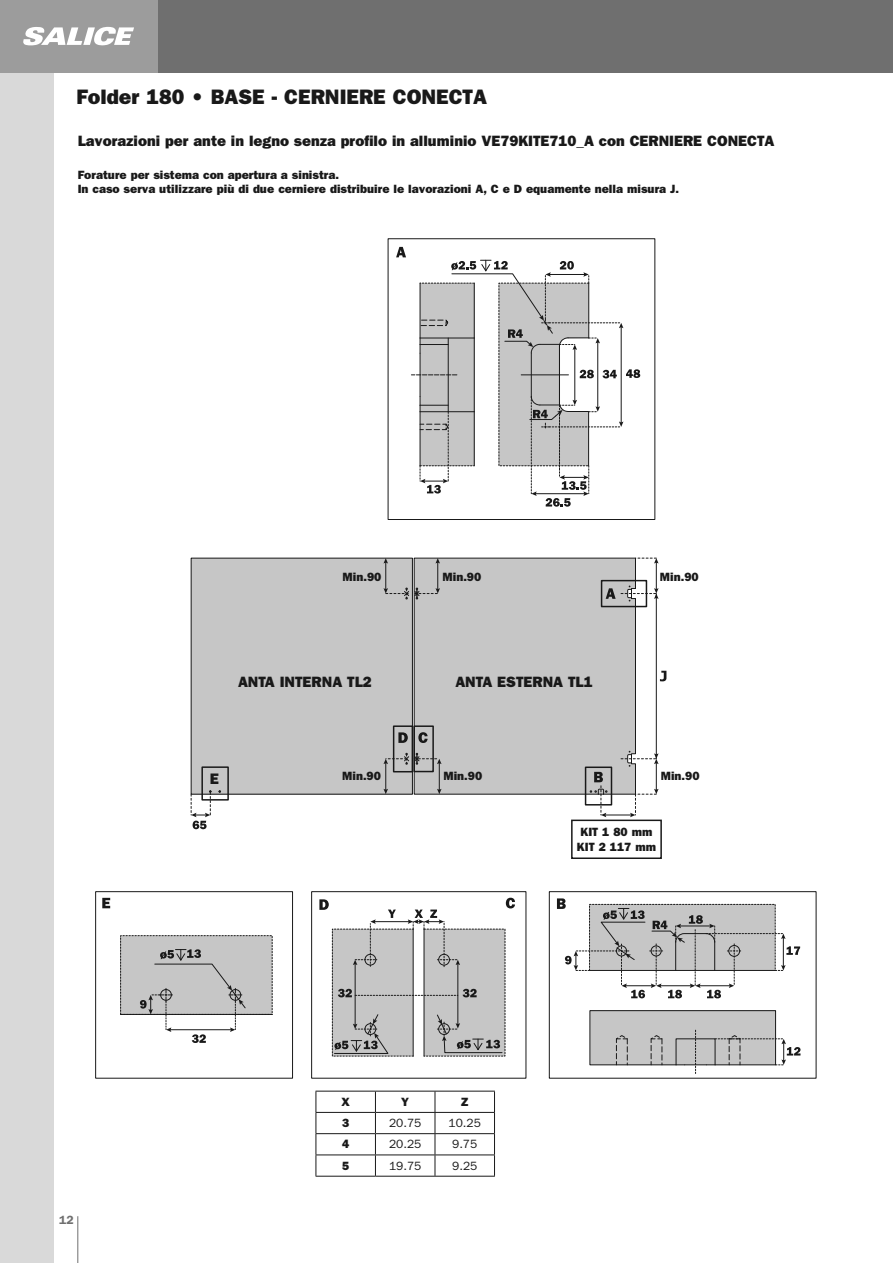
<style>
.page{position:relative;width:893px;height:1263px;background:#fff}
.page>*{position:absolute;margin:0;border:0;box-sizing:border-box;transform-origin:0 0}
.t1{font:21px "ITC Franklin Gothic Std Hvy";color:#191919}
.t2{font:15px "ITC Franklin Gothic Std Hvy";color:#191919}
.t3{font:12px/14.4px "ITC Franklin Gothic Std Hvy";color:#191919}
.t4{font:12px "ITC Franklin Gothic Std";color:#191919}
.t5{font:600 12px "ITC Franklin Gothic Std";color:#6f6f6f}
</style>
<div class="page">
<div style="left:0;top:0;width:54px;height:1263px;background:#d9d9d9"></div>
<div style="left:0;top:0;width:893px;height:72px;background:#6f6f6f"></div>
<div style="left:0;top:0;width:157px;height:72px;background:#9c9c9c"></div>
<svg style="left:23px;top:27px;width:111px;height:18px"></svg>
<div style="left:191px;top:558px;width:221px;height:236px;background:#c6c6c6"></div>
<div style="left:413px;top:557px;width:223px;height:238px;background:#c6c6c6"></div>
<svg style="left:398px;top:732px;width:10px;height:11px"></svg>
<svg style="left:210px;top:773px;width:8px;height:11px"></svg>
<svg style="left:418px;top:732px;width:10px;height:11px"></svg>
<svg style="left:383px;top:752px;width:59px;height:42px"></svg>
<svg style="left:383px;top:558px;width:57px;height:42px"></svg>
<svg style="left:191px;top:790px;width:21px;height:39px"></svg>
<div style="left:201px;top:766px;width:28px;height:34px;border:2px solid #191919"></div>
<div style="left:393px;top:725px;width:20px;height:47px;border:2px solid #191919"></div>
<div style="left:413px;top:725px;width:21px;height:47px;border:2px solid #191919"></div>
<div style="left:585px;top:766px;width:27px;height:39px;border:2px solid #191919"></div>
<div style="left:332px;top:929px;width:81px;height:127px;background:#c6c6c6"></div>
<div style="left:424px;top:929px;width:81px;height:127px;background:#c6c6c6"></div>
<div style="left:121px;top:936px;width:151px;height:78px;background:#c6c6c6"></div>
<svg style="left:589px;top:1010px;width:212px;height:63px"></svg>
<svg style="left:557px;top:898px;width:243px;height:100px"></svg>
<div style="left:728px;top:945px;width:12px;height:12px;border:1px solid #191919;border-radius:50%"></div>
<div style="left:589px;top:904px;width:187px;height:67px;border:1px dashed #191919"></div>
<div style="left:549px;top:891px;width:267px;height:187px;border:1px solid #191919"></div>
<svg style="left:388px;top:909px;width:8px;height:9px"></svg>
<svg style="left:338px;top:989px;width:139px;height:8px"></svg>
<hr style="left:374px;top:921px;width:35px;height:1px;background:#191919">
<hr style="left:355px;top:963px;width:1px;height:62px;background:#191919">
<svg style="left:353px;top:919px;width:24px;height:47px"></svg>
<hr style="left:457px;top:963px;width:1px;height:62px;background:#191919">
<svg style="left:408px;top:909px;width:52px;height:58px"></svg>
<svg style="left:334px;top:1014px;width:55px;height:40px"></svg>
<svg style="left:437px;top:1014px;width:66px;height:39px"></svg>
<div style="left:311px;top:891px;width:215px;height:187px;border:1px solid #191919"></div>
<svg style="left:319px;top:899px;width:10px;height:11px"></svg>
<svg style="left:506px;top:898px;width:9px;height:10px"></svg>
<div style="left:120px;top:935px;width:153px;height:80px;border:1px dashed #191919"></div>
<svg style="left:121px;top:949px;width:151px;height:94px"></svg>
<div style="left:95px;top:891px;width:198px;height:187px;border:1px solid #191919"></div>
<svg style="left:102px;top:898px;width:8px;height:10px"></svg>
<div style="left:388px;top:238px;width:267px;height:282px;border:1px solid #191919"></div>
<svg style="left:396px;top:247px;width:244px;height:260px"></svg>
<svg style="left:589px;top:558px;width:77px;height:259px"></svg>
<hr style="left:316px;top:1091px;width:59px;height:1px;background:#191919">
<hr style="left:375px;top:1091px;width:60px;height:1px;background:#191919">
<hr style="left:435px;top:1091px;width:60px;height:1px;background:#191919">
<hr style="left:316px;top:1112px;width:59px;height:1px;background:#191919">
<hr style="left:375px;top:1112px;width:60px;height:1px;background:#191919">
<hr style="left:435px;top:1112px;width:60px;height:1px;background:#191919">
<hr style="left:316px;top:1133px;width:59px;height:1px;background:#191919">
<hr style="left:375px;top:1133px;width:60px;height:1px;background:#191919">
<hr style="left:435px;top:1133px;width:60px;height:1px;background:#191919">
<hr style="left:316px;top:1154px;width:59px;height:1px;background:#191919">
<svg style="left:316px;top:1091px;width:1px;height:85px"></svg>
<hr style="left:375px;top:1154px;width:60px;height:1px;background:#191919">
<svg style="left:375px;top:1091px;width:1px;height:85px"></svg>
<hr style="left:435px;top:1154px;width:60px;height:1px;background:#191919">
<svg style="left:435px;top:1091px;width:1px;height:85px"></svg>
<svg style="left:494px;top:1091px;width:1px;height:85px"></svg>
<hr style="left:316px;top:1176px;width:59px;height:1px;background:#191919">
<hr style="left:375px;top:1176px;width:60px;height:1px;background:#191919">
<hr style="left:435px;top:1176px;width:60px;height:1px;background:#191919">
<div style="left:571px;top:819px;width:91px;height:40px;border:2px solid #191919"></div>
<hr style="left:78px;top:1216px;width:1px;height:47px;background:#6f6f6f">
<h1 class="t1" style="left:77px;top:85px;width:412px">Folder 180 • BASE - CERNIERE CONECTA</h1>
<p class="t2" style="left:78px;top:132px;width:698px">Lavorazioni per ante in legno senza profilo in alluminio VE79KITE710_A con CERNIERE CONECTA</p>
<p class="t3" style="left:78px;top:167px;width:603px">Forature per sistema con apertura a sinistra.<br>In caso serva utilizzare più di due cerniere distribuire le lavorazioni A, C e D equamente nella misura J.</p>
<p class="t3" style="left:343px;top:569px;width:40px">Min.90</p>
<p class="t3" style="left:442px;top:569px;width:40px">Min.90</p>
<p class="t3" style="left:660px;top:569px;width:40px">Min.90</p>
<p class="t2" style="left:238px;top:673px;width:135px">ANTA INTERNA TL2</p>
<p class="t2" style="left:455px;top:673px;width:139px">ANTA ESTERNA TL1</p>
<p class="t3" style="left:342px;top:768px;width:40px">Min.90</p>
<p class="t3" style="left:443px;top:768px;width:40px">Min.90</p>
<p class="t3" style="left:661px;top:768px;width:40px">Min.90</p>
<p class="t5" style="left:59px;top:1213px;width:16px">12</p>
<p class="t3" style="left:577px;top:825px;width:81px">KIT 1 80 mm<br>KIT 2 117 mm</p>
<p class="t3" style="left:341px;top:1094px;width:10px">X</p>
<p class="t3" style="left:401px;top:1094px;width:9px">Y</p>
<p class="t3" style="left:461px;top:1094px;width:9px">Z</p>
<p class="t3" style="left:342px;top:1116px;width:9px">3</p>
<p class="t4" style="left:389px;top:1116px;width:34px">20.75</p>
<p class="t4" style="left:449px;top:1116px;width:34px">10.25</p>
<p class="t3" style="left:342px;top:1137px;width:9px">4</p>
<p class="t4" style="left:389px;top:1137px;width:34px">20.25</p>
<p class="t4" style="left:452px;top:1137px;width:27px">9.75</p>
<p class="t3" style="left:342px;top:1158px;width:9px">5</p>
<p class="t4" style="left:389px;top:1159px;width:34px">19.75</p>
<p class="t4" style="left:452px;top:1159px;width:27px">9.25</p>
</div>
